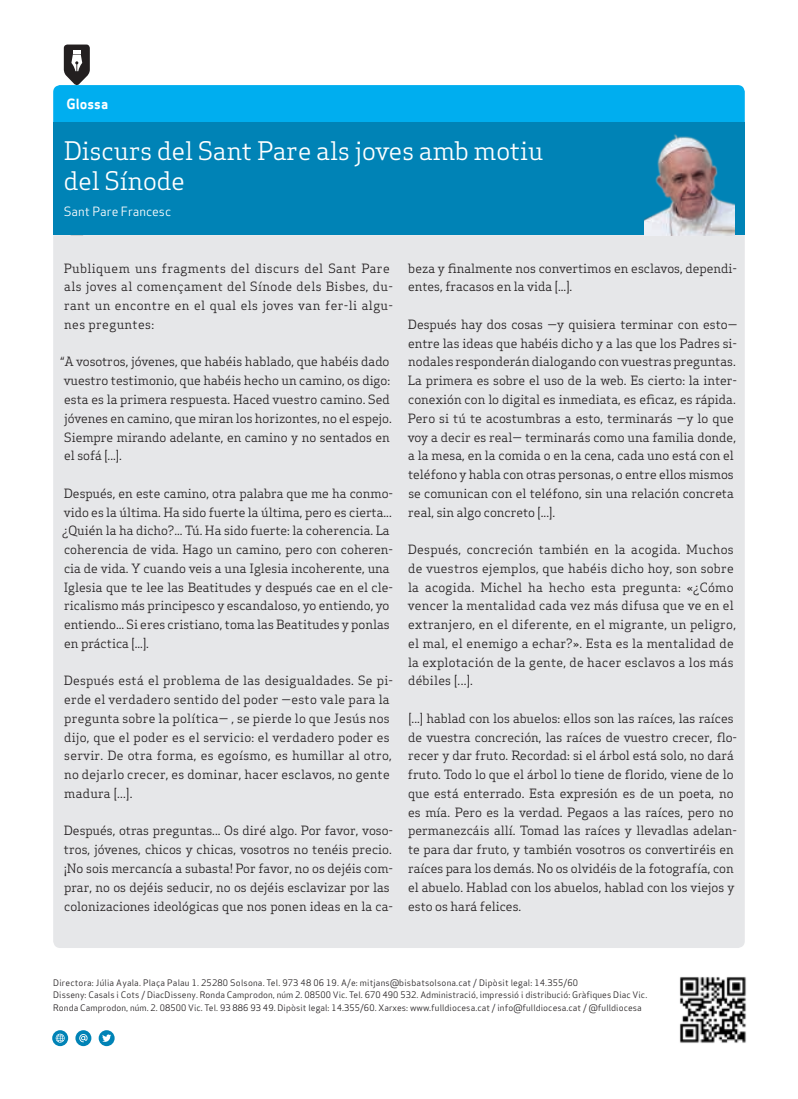
<style>
.page{position:relative;width:798px;height:1099px;background:#fff}
.page>*{position:absolute;margin:0;border:0;box-sizing:border-box;transform-origin:0 0}
.Subtitol_Secció{font:25px/30px "Apex Serif";color:#fff}
.Titular_Secció_Petit{font:13.75px "Apex Sans Bold T";color:#fff}
.Text_General{font:12.5px/18.8px "Apex Serif";color:#231f20}
.Text_General-2{font:12.5px/18.8px "Apex Serif";letter-spacing:.02em;color:#231f20}
.Text_General-3{font:12.5px/18.8px "Apex Serif";letter-spacing:.03em;color:#231f20}
.Titulars{font:12.5px "Apex Sans Book T";color:#fff}
.Titulars-2{font:8.75px/12.5px "Apex Sans Book T";letter-spacing:.01em;color:#231f20}
</style>
<div class="page">
<img style="left:679px;top:977px;width:67px;height:66px">
<svg style="left:52px;top:1030px;width:16px;height:16px"></svg>
<svg style="left:56px;top:1033px;width:9px;height:9px"></svg>
<svg style="left:75px;top:1030px;width:16px;height:16px"></svg>
<svg style="left:79px;top:1033px;width:9px;height:9px"></svg>
<svg style="left:99px;top:1030px;width:16px;height:16px"></svg>
<svg style="left:102px;top:1034px;width:9px;height:8px"></svg>
<div style="left:53px;top:123px;width:691px;height:112px;background:#0083b6"></div>
<svg style="left:53px;top:45px;width:691px;height:78px"></svg>
<div style="left:53px;top:235px;width:691px;height:713px;background:#e6e7e9"></div>
<img style="left:644px;top:134px;width:89px;height:101px">
<p class="Titular_Secció_Petit" style="left:67px;top:95px;width:43px">Glossa</p>
<p class="Subtitol_Secció" style="left:64px;top:136px;width:480px">Discurs del Sant Pare als joves amb motiu del Sínode</p>
<p class="Titulars" style="left:64px;top:204px;width:109px">Sant Pare Francesc</p>
<p class="Text_General-3" style="left:64px;top:258px;width:331px">Publiquem uns fragments del discurs del Sant Pare als joves al començament del Sínode dels Bisbes, du&shy;rant un encontre en el qual els joves van fer-li algu&shy;nes preguntes:</p>
<p class="Text_General" style="left:61px;top:352px;width:332px">“A vosotros, jóvenes, que habéis hablado, que habéis dado vuestro testimonio, que habéis hecho un camino, os digo: esta es la primera respuesta. Haced vuestro camino. Sed jóvenes en camino, que miran los horizontes, no el espejo.<br>Siempre mirando adelante, en camino y no sentados en el sofá [...].</p>
<p class="Text_General" style="left:62px;top:483px;width:332px">Después, en este camino, otra palabra que me ha conmo&shy;vido es la última. Ha sido fuerte la última, pero es cierta... ¿Quién la ha dicho?... Tú. Ha sido fuerte: la coherencia. La coherencia de vida. Hago un camino, pero con coheren&shy;cia de vida. Y cuando veis a una Iglesia incoherente, una Iglesia que te lee las Beatitudes y después cae en el cle&shy;ricalismo más principesco y escandaloso, yo entiendo, yo entiendo... Si eres cristiano, toma las Beatitudes y ponlas en práctica [...].</p>
<p class="Text_General-2" style="left:64px;top:671px;width:331px">Después está el problema de las desigualdades. Se pi&shy;erde el verdadero sentido del poder —esto vale para la pregunta sobre la política— , se pierde lo que Jesús nos dijo, que el poder es el servicio: el verdadero poder es servir. De otra forma, es egoísmo, es humillar al otro, no dejarlo crecer, es dominar, hacer esclavos, no gente madura [...].</p>
<p class="Text_General" style="left:64px;top:821px;width:331px">Después, otras preguntas... Os diré algo. Por favor, voso&shy;tros, jóvenes, chicos y chicas, vosotros no tenéis precio. ¡No sois mercancía a subasta! Por favor, no os dejéis com&shy;prar, no os dejéis seducir, no os dejéis esclavizar por las colonizaciones ideológicas que nos ponen ideas en la ca-</p>
<p class="Text_General" style="left:408px;top:258px;width:330px">beza y finalmente nos convertimos en esclavos, dependi&shy;entes, fracasos en la vida [...].</p>
<p class="Text_General" style="left:407px;top:315px;width:331px">Después hay dos cosas —y quisiera terminar con esto— entre las ideas que habéis dicho y a las que los Padres si&shy;nodales responderán dialogando con vuestras preguntas.<br>La primera es sobre el uso de la web. Es cierto: la inter&shy;conexión con lo digital es inmediata, es eficaz, es rápida.<br>Pero si tú te acostumbras a esto, terminarás —y lo que voy a decir es real— terminarás como una familia donde, a la mesa, en la comida o en la cena, cada uno está con el teléfono y habla con otras personas, o entre ellos mismos se comunican con el teléfono, sin una relación concreta real, sin algo concreto [...].</p>
<p class="Text_General-2" style="left:407px;top:540px;width:330px">Después, concreción también en la acogida. Muchos de vuestros ejemplos, que habéis dicho hoy, son sobre la acogida. Michel ha hecho esta pregunta: «¿Cómo vencer la mentalidad cada vez más difusa que ve en el extranjero, en el diferente, en el migrante, un peligro, el mal, el enemigo a echar?». Esta es la mentalidad de la explotación de la gente, de hacer esclavos a los más débiles [...].</p>
<p class="Text_General" style="left:408px;top:708px;width:330px">[...] hablad con los abuelos: ellos son las raíces, las raíces de vuestra concreción, las raíces de vuestro crecer, flo&shy;recer y dar fruto. Recordad: si el árbol está solo, no dará fruto. Todo lo que el árbol lo tiene de florido, viene de lo que está enterrado. Esta expresión es de un poeta, no es mía. Pero es la verdad. Pegaos a las raíces, pero no permanezcáis allí. Tomad las raíces y llevadlas adelan&shy;te para dar fruto, y también vosotros os convertiréis en raíces para los demás. No os olvidéis de la fotografía, con el abuelo. Hablad con los abuelos, hablad con los viejos y esto os hará felices.</p>
<p class="Titulars-2" style="left:53px;top:976px;width:526px">Directora: Júlia Ayala. Plaça Palau 1. 25280 Solsona. Tel. 973 48 06 19. A/e: mitjans@bisbatsolsona.cat / Dipòsit legal: 14.355/60</p>
<p class="Titulars-2" style="left:53px;top:988px;width:595px">Disseny: Casals i Cots / DiacDisseny. Ronda Camprodon, núm 2. 08500 Vic. Tel. 670 490 532. Administració, impressió i distribució: Gràfiques Diac Vic.<br>Ronda Camprodon, núm. 2. 08500 Vic. Tel. 93 886 93 49. Dipòsit legal: 14.355/60. Xarxes: www.fulldiocesa.cat / info@fulldiocesa.cat / @fulldiocesa</p>
</div>
